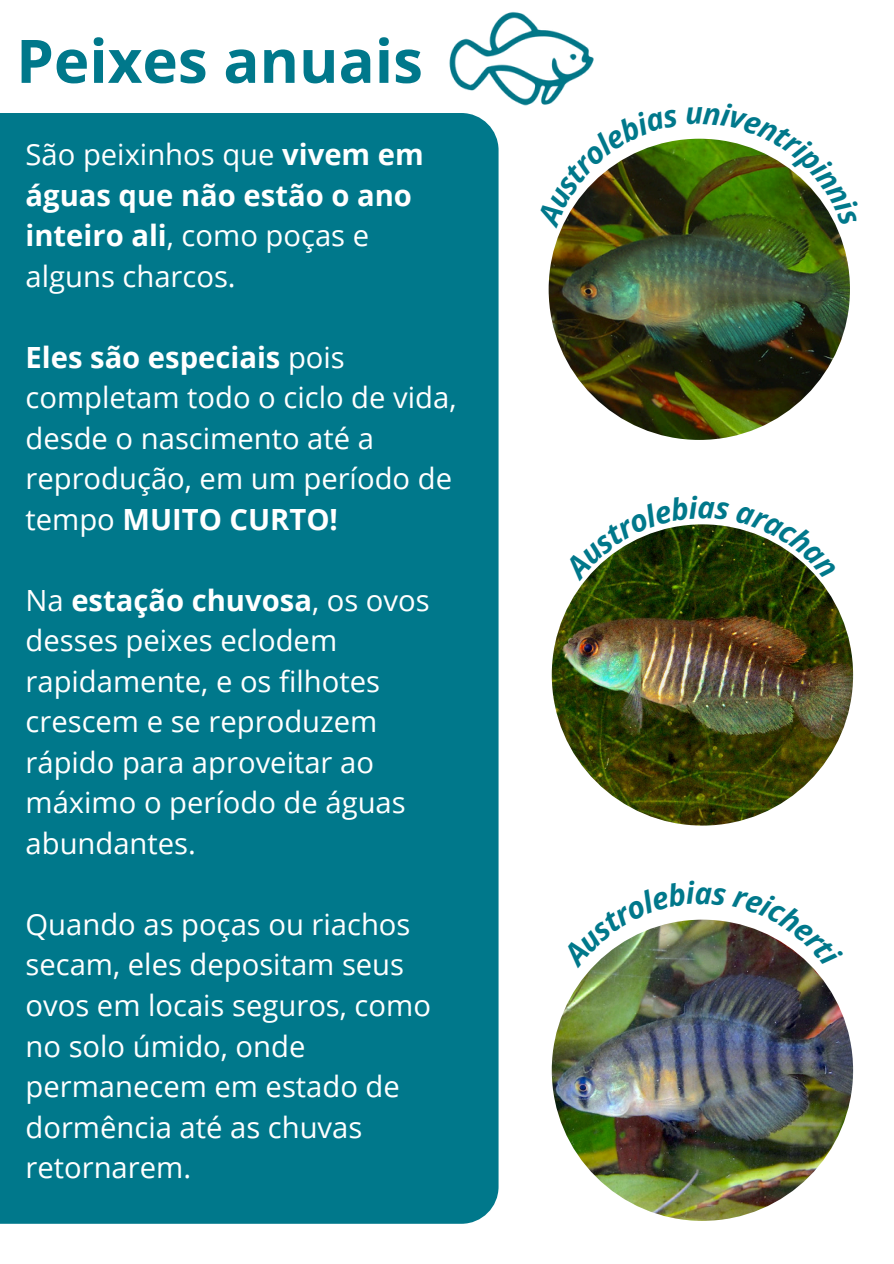
<style>
.page{position:relative;width:894px;height:1264px;background:#fff}
.page>*{position:absolute;margin:0;border:0;box-sizing:border-box;transform-origin:0 0}
.t1{font:700 60px "Open Sans";color:#00788b}
.t2{font:italic 700 29.85px "Open Sans";color:#00788b}
.t3{font:29.25px/40.5px "Open Sans";color:#fff}
.s1{font-weight:700}
</style>
<div class="page">
<img style="left:548px;top:139px;width:301px;height:301px;border-radius:50%">
<div style="left:0;top:113px;width:498px;height:1110px;background:#00788b"></div>
<img style="left:551px;top:524px;width:301px;height:301px;border-radius:50%">
<img style="left:551px;top:919px;width:301px;height:301px;border-radius:50%">
<img style="left:427px;top:12px;width:167px;height:103px">
<svg style="left:536px;top:109px;width:142px;height:119px"></svg>
<svg style="left:686px;top:138px;width:150px;height:88px"></svg>
<svg style="left:584px;top:524px;width:145px;height:57px"></svg>
<svg style="left:735px;top:528px;width:84px;height:51px"></svg>
<img style="left:591px;top:919px;width:104px;height:49px">
<svg style="left:732px;top:922px;width:80px;height:45px"></svg>
<p class="t1" style="left:16px;top:19px;width:408px">Peixes anuais</p>
<p class="t3" style="left:26px;top:133px;width:399px">São peixinhos que <span class="s1">vivem em águas que não estão o ano inteiro ali</span>, como poças e alguns charcos.</p>
<p class="t3" style="left:26px;top:336px;width:432px"><span class="s1">Eles são especiais</span> pois completam todo o ciclo de vida, desde o nascimento até a reprodução, em um período de tempo <span class="s1">MUITO CURTO!</span></p>
<p class="t3" style="left:26px;top:579px;width:405px">Na <span class="s1">estação chuvosa</span>, os ovos desses peixes eclodem rapidamente, e os filhotes crescem e se reproduzem rápido para aproveitar ao máximo o período de águas abundantes.</p>
<p class="t3" style="left:26px;top:903px;width:407px">Quando as poças ou riachos secam, eles depositam seus ovos em locais seguros, como no solo úmido, onde permanecem em estado de dormência até as chuvas retornarem.</p>
<p class="t2" style="left:694px;top:871px;width:20px">a</p>
</div>
